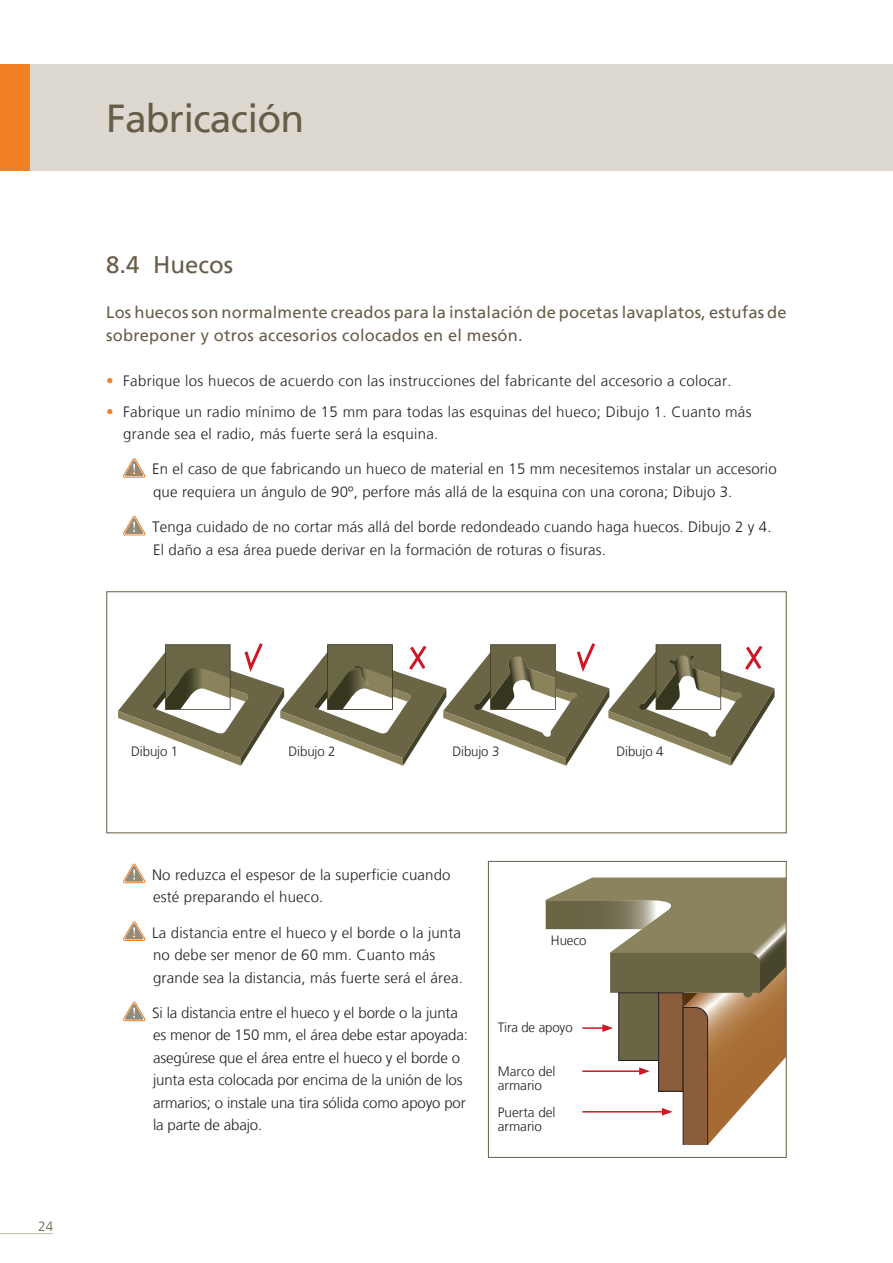
<style>
.page{position:relative;width:893px;height:1263px;background:#fff}
.page>*{position:absolute;margin:0;border:0;box-sizing:border-box;transform-origin:0 0}
.t1{font:39px "Frutiger";letter-spacing:-.02em;color:#685d49}
.t2{font:24px "Frutiger";color:#685d49}
.t3{font:16.5px/22.5px "Frutiger";letter-spacing:.01em;color:#685d49}
.t4{font:300 15px/22.5px "Frutiger";letter-spacing:.01em;color:#231f20}
.t5{font:300 15px/22.5px "Frutiger";letter-spacing:-.01em;color:#231f20}
.t6{font:300 13.5px/13.5px "Frutiger";letter-spacing:-.01em;color:#231f20}
.t7{font:300 13.5px "Frutiger";color:#685d49}
.s1{color:#f48026}
</style>
<div class="page">
<div style="left:0;top:64px;width:893px;height:107px;background:#ddd9d1"></div>
<div style="left:0;top:64px;width:30px;height:107px;background:#f48026"></div>
<hr style="left:0;top:1233px;width:53px;height:1px;background:#c0b9aa">
<svg style="left:123px;top:458px;width:22px;height:20px"></svg>
<svg style="left:123px;top:515px;width:22px;height:20px"></svg>
<svg style="left:123px;top:863px;width:22px;height:20px"></svg>
<svg style="left:123px;top:921px;width:22px;height:20px"></svg>
<svg style="left:123px;top:1001px;width:22px;height:20px"></svg>
<svg style="left:545px;top:877px;width:240px;height:268px"></svg>
<div style="left:488px;top:861px;width:299px;height:297px;border:1px solid #685d49"></div>
<div style="left:106px;top:591px;width:681px;height:242px;border:1px solid #685d49"></div>
<svg style="left:118px;top:643px;width:656px;height:123px"></svg>
<h1 class="t1" style="left:106px;top:96px;width:200px">Fabricación</h1>
<h2 class="t2" style="left:106px;top:251px;width:128px">8.4 Huecos</h2>
<p class="t3" style="left:106px;top:301px;width:682px">Los huecos son normalmente creados para la instalación de pocetas lavaplatos, estufas de sobreponer y otros accesorios colocados en el mesón.</p>
<p class="t4" style="left:106px;top:369px;width:627px"><span class="s1">•</span> Fabrique los huecos de acuerdo con las instrucciones del fabricante del accesorio a colocar.</p>
<p class="t4" style="left:123px;top:400px;width:630px;text-indent:-17px"><span class="s1">•</span> Fabrique un radio mínimo de 15 mm para todas las esquinas del hueco; Dibujo 1. Cuanto más grande sea el radio, más fuerte será la esquina.</p>
<p class="t4" style="left:152px;top:458px;width:626px">En el caso de que fabricando un hueco de material en 15 mm necesitemos instalar un accesorio que requiera un ángulo de 90º, perfore más allá de la esquina con una corona; Dibujo 3.</p>
<p class="t4" style="left:152px;top:516px;width:621px">Tenga cuidado de no cortar más allá del borde redondeado cuando haga huecos. Dibujo 2 y 4.<br>El daño a esa área puede derivar en la formación de roturas o fisuras.</p>
<p class="t7" style="left:38px;top:1218px;width:17px">24</p>
<p class="t6" style="left:131px;top:744px;width:48px">Dibujo 1</p>
<p class="t6" style="left:289px;top:744px;width:48px">Dibujo 2</p>
<p class="t6" style="left:453px;top:744px;width:48px">Dibujo 3</p>
<p class="t6" style="left:617px;top:744px;width:48px">Dibujo 4</p>
<p class="t4" style="left:152px;top:864px;width:300px">No reduzca el espesor de la superficie cuando esté preparando el hueco.</p>
<p class="t4" style="left:152px;top:921px;width:312px">La distancia entre el hueco y el borde o la junta no debe ser menor de 60 mm. Cuanto más grande sea la distancia, más fuerte será el área.</p>
<p class="t5" style="left:152px;top:1002px;width:317px">Si la distancia entre el hueco y el borde o la junta es menor de 150 mm, el área debe estar apoyada: asegúrese que el área entre el hueco y el borde o junta esta colocada por encima de la unión de los armarios; o instale una tira sólida como apoyo por la parte de abajo.</p>
<p class="t6" style="left:551px;top:934px;width:37px">Hueco</p>
<p class="t6" style="left:498px;top:1021px;width:76px">Tira de apoyo</p>
<p class="t6" style="left:498px;top:1065px;width:59px">Marco del armario</p>
<p class="t6" style="left:498px;top:1106px;width:59px">Puerta del armario</p>
</div>
